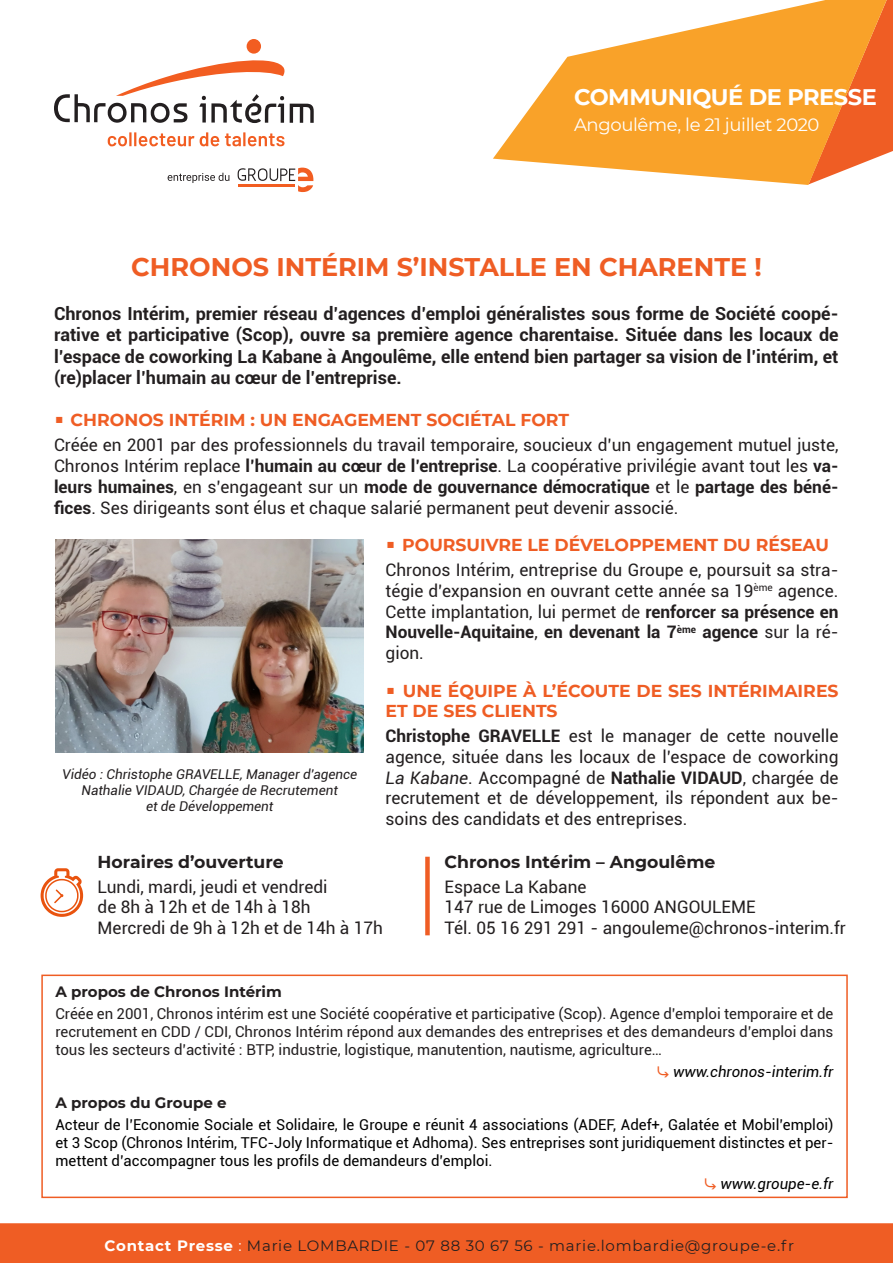
<style>
.page{position:relative;width:893px;height:1263px;background:#fff}
.page>*{position:absolute;margin:0;border:0;box-sizing:border-box;transform-origin:0 0}
.t1{font:700 25.5px "Montserrat";color:#ef5d24}
.t2{font:700 22.5px "Montserrat";letter-spacing:-.02em;color:#fff}
.t3{font:700 18px/21.6px "Roboto";color:#231f20;text-align:justify}
.t4{font:18px "Montserrat";letter-spacing:-.02em;color:#fff}
.t5{font:17.25px/20.7px "Roboto";color:#231f20;text-align:justify}
.t6{font:700 17.25px/20.7px "Montserrat";color:#ef5d24}
.t7{font:700 17.25px "Montserrat";color:#231f20}
.t8{font:15px/18px "Roboto";color:#231f20;text-align:justify}
.t9{font:15px/18px "Roboto";color:#000001;text-align:justify}
.t10{font:15px "Montserrat";letter-spacing:.05em;color:#231f20}
.t11{font:700 15px "Montserrat";color:#231f20}
.t12{font:italic 15px "Roboto";color:#000001}
.t13{font:italic 13.5px/16.2px "Roboto";color:#231f20;text-align:center}
.s1{font-weight:700}
.s2{font-style:italic}
.s3{color:#ef5d24}
.s4{font-weight:700;color:#fff}
.s5{color:#fff}
</style>
<div class="page">
<div style="left:41px;top:974px;width:807px;height:224px;border:2px solid #ef5d24"></div>
<div style="left:0;top:1223px;width:893px;height:40px;background:#ef5d24"></div>
<svg style="left:887px;top:0;width:6px;height:154px"></svg>
<svg style="left:493px;top:0;width:394px;height:185px;fill:#f9a229"></svg>
<div style="left:247px;top:39px;width:14px;height:15px;background:#f25d21;border-radius:50%"></div>
<svg style="left:54px;top:60px;width:260px;height:63px"></svg>
<svg style="left:108px;top:136px;width:19px;height:10px"></svg>
<hr style="left:129px;top:132px;width:3px;height:14px;background:#f25d21">
<svg style="left:134px;top:132px;width:60px;height:14px"></svg>
<svg style="left:200px;top:132px;width:19px;height:14px"></svg>
<svg style="left:225px;top:132px;width:59px;height:14px"></svg>
<svg style="left:238px;top:168px;width:75px;height:24px"></svg>
<hr style="left:238px;top:184px;width:57px;height:3px;background:#f25d21">
<svg style="left:168px;top:173px;width:61px;height:10px"></svg>
<img style="left:55px;top:539px;width:309px;height:213px">
<div style="left:425px;top:857px;width:5px;height:78px;background:#ef5d24"></div>
<svg style="left:41px;top:868px;width:42px;height:49px"></svg>
<p class="t2" style="left:574px;top:81px;width:304px">COMMUNIQUÉ DE PRESSE</p>
<p class="t4" style="left:574px;top:112px;width:247px">Angoulême, le 21 juillet 2020</p>
<p class="t1" style="left:131px;top:248px;width:632px">CHRONOS INTÉRIM S’INSTALLE EN CHARENTE !</p>
<p class="t3" style="left:54px;top:302px;width:786px">Chronos Intérim, premier réseau d’agences d’emploi généralistes sous forme de Société coopé&shy;rative et participative (Scop), ouvre sa première agence charentaise. Située dans les locaux de l’espace de coworking La Kabane à Angoulême, elle entend bien partager sa vision de l’intérim, et (re)placer l’humain au cœur de l’entreprise.</p>
<p class="t6" style="left:54px;top:409px;width:517px">◾ CHRONOS INTÉRIM : UN ENGAGEMENT SOCIÉTAL FORT</p>
<p class="t5" style="left:54px;top:434px;width:786px">Créée en 2001 par des professionnels du travail temporaire, soucieux d’un engagement mutuel juste, Chronos Intérim replace <span class="s1">l’humain au cœur de l’entreprise</span>. La coopérative privilégie avant tout les <span class="s1">va&shy;leurs humaines</span>, en s’engageant sur un <span class="s1">mode de gouvernance démocratique</span> et le <span class="s1">partage des béné&shy;fices</span>. Ses dirigeants sont élus et chaque salarié permanent peut devenir associé.</p>
<p class="t6" style="left:386px;top:534px;width:445px">◾ POURSUIVRE LE DÉVELOPPEMENT DU RÉSEAU</p>
<p class="t5" style="left:385px;top:559px;width:455px">Chronos Intérim, entreprise du Groupe e, poursuit sa stra&shy;tégie d’expansion en ouvrant cette année sa 19<sup>ème</sup> agence.<br>Cette implantation, lui permet de <span class="s1">renforcer sa présence en Nouvelle-Aquitaine</span>, <span class="s1">en devenant la 7</span><sup>ème</sup> <span class="s1">agence</span> sur la ré&shy;gion.</p>
<p class="t6" style="left:385px;top:679px;width:455px">◾ UNE ÉQUIPE À L’ÉCOUTE DE SES INTÉRIMAIRES<br>ET DE SES CLIENTS</p>
<p class="t5" style="left:385px;top:725px;width:455px"><span class="s1">Christophe GRAVELLE</span> est le manager de cette nouvelle agence, située dans les locaux de l’espace de coworking <span class="s2">La Kabane</span>. Accompagné de <span class="s1">Nathalie VIDAUD</span>, chargée de recrutement et de développement, ils répondent aux be&shy;soins des candidats et des entreprises.</p>
<p class="t13" style="left:62px;top:765px;width:297px">Vidéo : Christophe GRAVELLE, Manager d'agence<br>Nathalie VIDAUD, Chargée de Recrutement<br>et de Développement</p>
<p class="t7" style="left:98px;top:849px;width:187px">Horaires d’ouverture</p>
<p class="t5" style="left:98px;top:875px;width:231px">Lundi, mardi, jeudi et vendredi de 8h à 12h et de 14h à 18h</p>
<p class="t5" style="left:98px;top:917px;width:287px">Mercredi de 9h à 12h et de 14h à 17h</p>
<p class="t7" style="left:445px;top:849px;width:272px">Chronos Intérim – Angoulême</p>
<p class="t5" style="left:445px;top:875px;width:313px">Espace La Kabane<br>147 rue de Limoges 16000 ANGOULEME</p>
<p class="t5" style="left:445px;top:917px;width:403px">Tél. 05 16 291 291 - angouleme@chronos-interim.fr</p>
<p class="t11" style="left:55px;top:980px;width:228px">A propos de Chronos Intérim</p>
<p class="t8" style="left:55px;top:1004px;width:779px">Créée en 2001, Chronos intérim est une Société coopérative et participative (Scop). Agence d’emploi temporaire et de recrutement en CDD / CDI, Chronos Intérim répond aux demandes des entreprises et des demandeurs d’emploi dans tous les secteurs d’activité : BTP, industrie, logistique, manutention, nautisme, agriculture…</p>
<p class="t12" style="left:658px;top:1061px;width:177px"><span class="s3">⤷</span> www.chronos-interim.fr</p>
<p class="t11" style="left:55px;top:1092px;width:173px">A propos du Groupe e</p>
<p class="t9" style="left:55px;top:1115px;width:779px">Acteur de l’Economie Sociale et Solidaire, le Groupe e réunit 4 associations (ADEF, Adef+, Galatée et Mobil’emploi) et 3 Scop (Chronos Intérim, TFC-Joly Informatique et Adhoma). Ses entreprises sont juridiquement distinctes et per&shy;mettent d’accompagner tous les profils de demandeurs d’emploi.</p>
<p class="t12" style="left:705px;top:1173px;width:130px"><span class="s3">⤷</span> www.groupe-e.fr</p>
<p class="t10" style="left:105px;top:1235px;width:691px"><span class="s4">Contact Presse</span> <span class="s5">:</span> Marie LOMBARDIE - 07 88 30 67 56 - marie.lombardie@groupe-e.fr</p>
</div>
